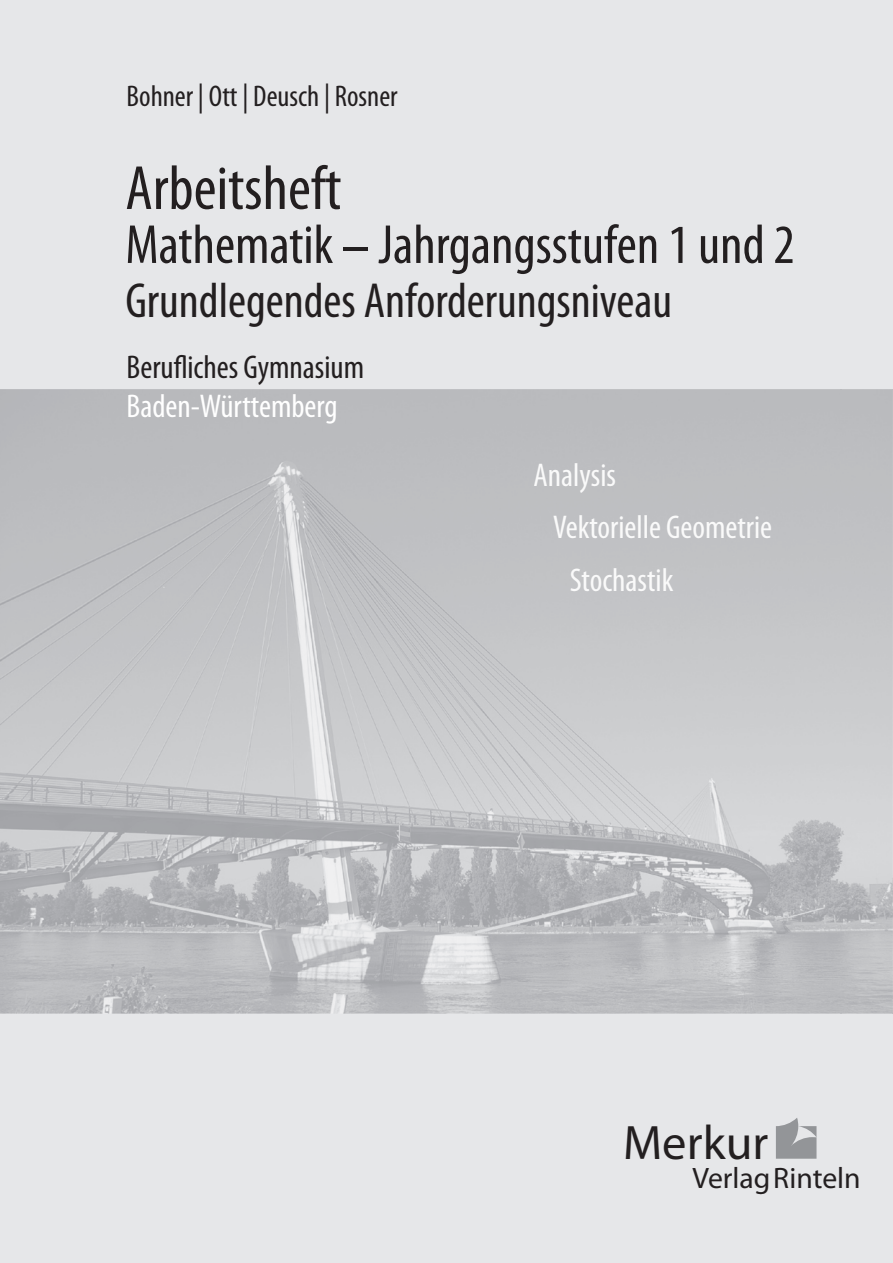
<style>
.page{position:relative;width:893px;height:1263px;background:#e6e7e9}
.page>*{position:absolute;margin:0;border:0;box-sizing:border-box;transform-origin:0 0}
.t1{font:condensed 63px "Myriad Pro";color:#231f20}
.t2{font:condensed 55.5px "Myriad Pro";color:#231f20}
.t3{font:55.2px "Merkur";color:#939598}
.t4{font:condensed 49.5px "Myriad Pro";color:#231f20}
.t5{font:48.6px "Myriad Pro";letter-spacing:.005em;color:#231f20}
.t6{font:condensed 33px "Myriad Pro";color:#fafafa}
.t7{font:condensed 33px "Myriad Pro";color:#231f20}
.t8{font:condensed 33px "Myriad Pro";color:#fff}
.t9{font:condensed 30px "Myriad Pro";color:#231f20}
.t10{font:29.7px "Myriad Pro";color:#231f20}
</style>
<div class="page">
<img style="left:0;top:389px;width:840px;height:625px">
<img style="left:840px;top:389px;width:53px;height:625px">
<div style="left:534px;top:463px;width:81px;height:30px;background:#bdbec1"></div>
<div style="left:533px;top:516px;width:244px;height:23px;background:#bfc0c3"></div>
<div style="left:533px;top:568px;width:140px;height:23px;background:#c2c3c5"></div>
<p class="t9" style="left:126px;top:84px;width:273px">Bohner | Ott | Deusch | Rosner</p>
<h1 class="t1" style="left:125px;top:164px;width:217px">Arbeitsheft</h1>
<h2 class="t2" style="left:125px;top:223px;width:671px">Mathematik – Jahrgangsstufen 1 und 2</h2>
<h3 class="t4" style="left:125px;top:281px;width:548px">Grundlegendes Anforderungsniveau</h3>
<p class="t7" style="left:126px;top:354px;width:239px">Berufliches Gymnasium</p>
<p class="t8" style="left:126px;top:394px;width:213px">Baden-Württemberg</p>
<p class="t6" style="left:533px;top:462px;width:84px">Analysis</p>
<p class="t6" style="left:553px;top:515px;width:221px">Vektorielle Geometrie</p>
<p class="t6" style="left:570px;top:567px;width:105px">Stochastik</p>
<h3 class="t3" style="left:776px;top:1107px;width:42px">M</h3>
<h3 class="t5" style="left:623px;top:1113px;width:147px">Merkur</h3>
<p class="t10" style="left:692px;top:1161px;width:170px">VerlagRinteln</p>
</div>
